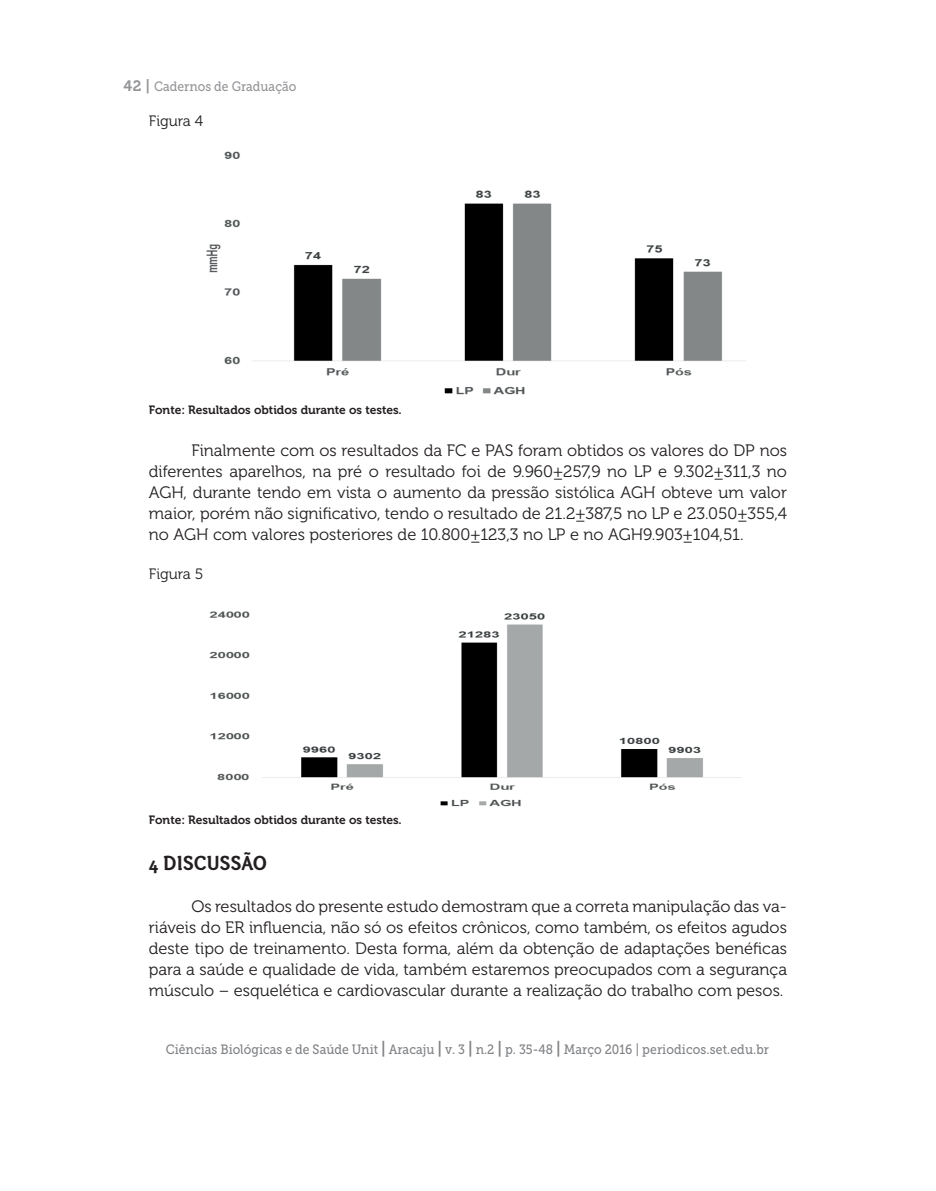
<style>
.page{position:relative;width:936px;height:1191px;background:#fff}
.page>*{position:absolute;margin:0;border:0;box-sizing:border-box;transform-origin:0 0}
.t1{font:21px "Otari Bold Limited";color:#231f20}
.t2{font:16.5px/21px "Museo 300";color:#231f20;text-align:justify}
.t3{font:15px "Museo 300";color:#231f20}
.t4{font:13.5px "Museo Slab 500";color:#808285;scale:.9 1}
.t5{font:13.5px "Museo Slab 500";color:#939598;scale:.9 1}
.t6{font:12px "Museo 700";color:#231f20}
.s1{font-family:"Museo 700";font-size:15px}
.s2{font-family:"Museo 700";font-size:16.5px}
</style>
<div class="page">
<img style="left:206px;top:151px;width:540px;height:244px">
<img style="left:209px;top:611px;width:533px;height:196px">
<p class="t5" style="left:124px;top:79px;width:193px"><span class="s1">42 |</span> Cadernos de Graduação</p>
<p class="t3" style="left:149px;top:113px;width:56px">Figura 4</p>
<p class="t6" style="left:149px;top:403px;width:254px">Fonte: Resultados obtidos durante os testes.</p>
<p class="t2" style="left:149px;top:440px;width:639px;text-indent:43px">Finalmente com os resultados da FC e PAS foram obtidos os valores do DP nos diferentes aparelhos, na pré o resultado foi de 9.960±257,9 no LP e 9.302±311,3 no AGH, durante tendo em vista o aumento da pressão sistólica AGH obteve um valor maior, porém não significativo, tendo o resultado de 21.2±387,5 no LP e 23.050±355,4 no AGH com valores posteriores de 10.800±123,3 no LP e no AGH9.903±104,51.</p>
<p class="t3" style="left:149px;top:565px;width:56px">Figura 5</p>
<p class="t6" style="left:149px;top:813px;width:254px">Fonte: Resultados obtidos durante os testes.</p>
<p class="t1" style="left:149px;top:850px;width:71px">4 DISCUSSÃO</p>
<p class="t2" style="left:149px;top:896px;width:639px;text-indent:43px">Os resultados do presente estudo demostram que a correta manipulação das va&shy;riáveis do ER influencia, não só os efeitos crônicos, como também, os efeitos agudos deste tipo de treinamento. Desta forma, além da obtenção de adaptações benéficas para a saúde e qualidade de vida, também estaremos preocupados com a segurança músculo – esquelética e cardiovascular durante a realização do trabalho com pesos.</p>
<p class="t4" style="left:166px;top:1041px;width:671px">Ciências Biológicas e de Saúde Unit <span class="s2">|</span> Aracaju <span class="s2">|</span> v. 3 <span class="s2">|</span> n.2 <span class="s2">|</span> p. 35-48 <span class="s2">|</span> Março 2016 | periodicos.set.edu.br</p>
</div>
